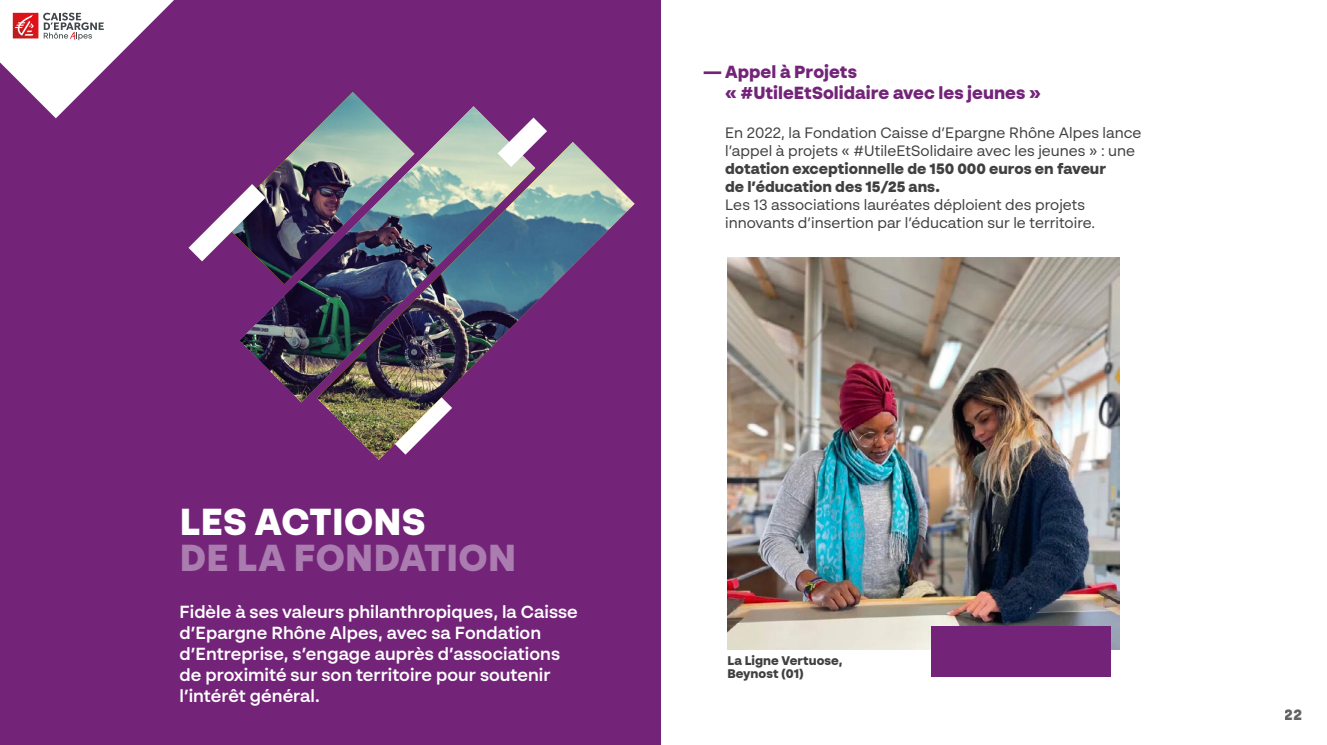
<style>
.page{position:relative;width:1327px;height:745px;background:#fff}
.page>*{position:absolute;margin:0;border:0;box-sizing:border-box;transform-origin:0 0}
.TITRE-03{font:900 37.5px/36.2px "BR Sonoma";letter-spacing:.01em;color:#ab7caf}
.CHAPEAUX-de-titres{font:600 17.5px/21px "BR Sonoma";color:#fff}
.t1{font:900 17.5px/21px "BR Sonoma";color:#732479}
.t2{font:15px/18px "BR Sonoma";color:#404040}
.t3{font:900 15px "BR Sonoma";color:#646363}
.legende-photo{font:900 12.5px/12.5px "BR Sonoma";color:#404040}
.s1{color:#fff}
.s2{font-weight:900}
</style>
<div class="page">
<div style="left:0;top:0;width:661px;height:744px;background:#732479"></div>
<img style="left:239px;top:92px;width:396px;height:367px">
<svg style="left:188px;top:184px;width:78px;height:77px"></svg>
<svg style="left:498px;top:117px;width:49px;height:50px"></svg>
<img style="left:727px;top:257px;width:393px;height:392px">
<div style="left:931px;top:625px;width:180px;height:51px;background:#732479"></div>
<svg style="left:0;top:0;width:174px;height:118px"></svg>
<h2 class="TITRE-03" style="left:180px;top:502px;width:338px"><span class="s1">LES ACTIONS<br></span>DE LA FONDATION</h2>
<p class="CHAPEAUX-de-titres" style="left:180px;top:601px;width:400px">Fidèle à ses valeurs philanthropiques, la Caisse d’Epargne Rhône Alpes, avec sa Fondation d’Entreprise, s’engage auprès d’associations de proximité sur son territoire pour soutenir l’intérêt général.</p>
<p class="t1" style="left:725px;top:60px;width:317px;text-indent:-21px">— Appel à Projets<br>« #UtileEtSolidaire avec les jeunes »</p>
<p class="t2" style="left:725px;top:123px;width:418px">En 2022, la Fondation Caisse d’Epargne Rhône Alpes lance l’appel à projets « #UtileEtSolidaire avec les jeunes » : une <span class="s2">dotation exceptionnelle de 150 000 euros en faveur<br>de l’éducation des 15/25 ans.<br></span>Les 13 associations lauréates déploient des projets innovants d’insertion par l’éducation sur le territoire.</p>
<p class="legende-photo" style="left:727px;top:653px;width:117px">La Ligne Vertuose,<br>Beynost (01)</p>
<p class="t3" style="left:1285px;top:705px;width:19px">22</p>
</div>
